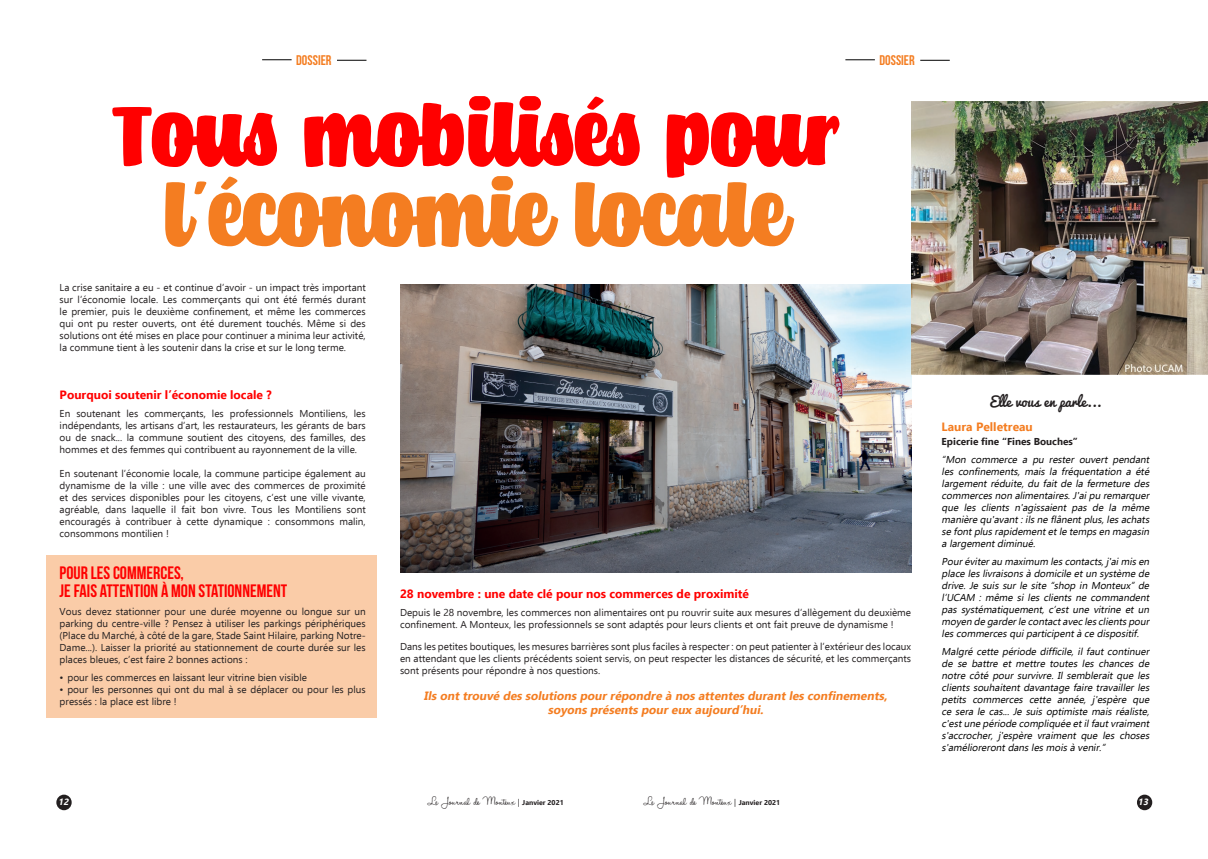
<style>
.page{position:relative;width:1208px;height:859px;background:#fff}
.page>*{position:absolute;margin:0;border:0;box-sizing:border-box;transform-origin:0 0}
.t1{font:90px "Hamish";color:#f00}
.t2{font:90px "Hamish";color:#f47d21}
.t3{font:18px "Bebas Neue";color:#f00}
.t4{font:14px "Pacifico";color:#231f20}
.t5{font:14px "Bebas Neue";color:#f47d21}
.t6{font:13px "Halo Handletter";color:#231f20}
.t7{font:italic 700 12px "Ebrima";color:#f47d21}
.t8{font:700 12px "Ebrima";color:#f00}
.t9{font:700 12px "Ebrima";color:#f47d21}
.t10{font:10px/12px "Ebrima";color:#231f20;text-align:justify}
.t11{font:italic 10px/12px "Ebrima";color:#000;text-align:justify}
.t12{font:700 10px "Ebrima";color:#231f20}
.t13{font:italic 700 9px "Ebrima";color:#fff}
.s1{font-family:"Ebrima";font-size:8px}
.s2{font-family:"Ebrima";font-weight:700;font-size:7px}
</style>
<div class="page">
<div style="left:1137px;top:795px;width:15px;height:15px;background:#231f20;border-radius:50%"></div>
<div style="left:56px;top:795px;width:16px;height:15px;background:#231f20;border-radius:50%"></div>
<div style="left:46px;top:555px;width:331px;height:162px;background:#facca8"></div>
<svg style="left:337px;top:60px;width:29px;height:1px"></svg>
<svg style="left:920px;top:60px;width:29px;height:1px"></svg>
<hr style="left:845px;top:60px;width:30px;height:1px;background:#000">
<hr style="left:262px;top:60px;width:30px;height:1px;background:#000">
<img style="left:400px;top:285px;width:511px;height:288px">
<img style="left:911px;top:101px;width:297px;height:273px">
<p class="t5" style="left:296px;top:52px;width:37px">DOSSIER</p>
<p class="t5" style="left:879px;top:52px;width:37px">DOSSIER</p>
<p class="t1" style="left:112px;top:89px;width:729px">Tous mobilisés pour</p>
<p class="t2" style="left:165px;top:169px;width:623px">l’économie locale</p>
<p class="t10" style="left:60px;top:281px;width:308px">La crise sanitaire a eu - et continue d’avoir - un impact très important sur l’économie locale. Les commerçants qui ont été fermés durant le premier, puis le deuxième confinement, et même les commerces qui ont pu rester ouverts, ont été durement touchés. Même si des solutions ont été mises en place pour continuer a minima leur activité, la commune tient à les soutenir dans la crise et sur le long terme.</p>
<p class="t8" style="left:60px;top:385px;width:213px">Pourquoi soutenir l’économie locale ?</p>
<p class="t10" style="left:60px;top:407px;width:308px">En soutenant les commerçants, les professionnels Montiliens, les indépendants, les artisans d’art, les restaurateurs, les gérants de bars ou de snack... la commune soutient des citoyens, des familles, des hommes et des femmes qui contribuent au rayonnement de la ville.</p>
<p class="t10" style="left:60px;top:467px;width:308px">En soutenant l’économie locale, la commune participe également au dynamisme de la ville : une ville avec des commerces de proximité et des services disponibles pour les citoyens, c’est une ville vivante, agréable, dans laquelle il fait bon vivre. Tous les Montiliens sont encouragés à contribuer à cette dynamique : consommons malin, consommons montilien !</p>
<p class="t3" style="left:60px;top:563px;width:126px">POUR LES COMMERCES,</p>
<p class="t3" style="left:60px;top:581px;width:229px">JE FAIS ATTENTION À MON STATIONNEMENT</p>
<p class="t10" style="left:60px;top:605px;width:308px">Vous devez stationner pour une durée moyenne ou longue sur un parking du centre-ville ? Pensez à utiliser les parkings périphériques (Place du Marché, à côté de la gare, Stade Saint Hilaire, parking Notre-Dame...). Laisser la priorité au stationnement de courte durée sur les places bleues, c’est faire 2 bonnes actions :</p>
<p class="t10" style="left:60px;top:671px;width:249px">• pour les commerces en laissant leur vitrine bien visible</p>
<p class="t10" style="left:60px;top:683px;width:308px">• pour les personnes qui ont du mal à se déplacer ou pour les plus pressés : la place est libre !</p>
<p class="t8" style="left:400px;top:584px;width:350px">28 novembre : une date clé pour nos commerces de proximité</p>
<p class="t10" style="left:400px;top:606px;width:512px">Depuis le 28 novembre, les commerces non alimentaires ont pu rouvrir suite aux mesures d’allègement du deuxième confinement. A Monteux, les professionnels se sont adaptés pour leurs clients et ont fait preuve de dynamisme !</p>
<p class="t10" style="left:400px;top:640px;width:512px">Dans les petites boutiques, les mesures barrières sont plus faciles à respecter : on peut patienter à l’extérieur des locaux en attendant que les clients précédents soient servis, on peut respecter les distances de sécurité, et les commerçants sont présents pour répondre à nos questions.</p>
<p class="t7" style="left:424px;top:686px;width:468px">Ilsonttrouvé dessolutionspourrépondre à nosattentesdurantlesconfinements,</p>
<p class="t7" style="left:548px;top:700px;width:220px">soyonsprésentspoureux aujourd’hui.</p>
<p class="t4" style="left:989px;top:394px;width:113px">Elle vous en parle...</p>
<p class="t9" style="left:941px;top:418px;width:93px">Laura Pelletreau</p>
<p class="t12" style="left:941px;top:434px;width:138px">Epicerie fine “Fines Bouches”</p>
<p class="t11" style="left:941px;top:453px;width:212px">“Mon commerce a pu rester ouvert pendant les confinements, mais la fréquentation a été largement réduite, du fait de la fermeture des commercesnon alimentaires.J'aipu remarquer que les clients n'agissaient pas de la même manière qu'avant:ilsne flânentplus,lesachats se fontplusrapidementetle tempsen magasin a largementdiminué.</p>
<p class="t11" style="left:941px;top:555px;width:212px">Pouréviterau maximum lescontacts,j 'aimisen place leslivraisonsà domicile etun système de drive. Je suis sur le site “shop in Monteux” de l’UCAM : même si les clients ne commandent pas systématiquement, c’est une vitrine et un moyen de garderle contactaveclesclientspour lescommercesquiparticipentà ce dispositif.</p>
<p class="t11" style="left:941px;top:645px;width:212px">Malgré cette période difficile, il faut continuer de se battre et mettre toutes les chances de notre côté pour survivre. Il semblerait que les clients souhaitent davantage faire travailler les petits commerces cette année, j 'espère que ce sera le cas... Je suis optimiste mais réaliste, c'estune période compliquée etilfautvraiment s'accrocher, j 'espère vraiment que les choses s'améliorerontdanslesmoisà venir.”</p>
<p class="t13" style="left:58px;top:795px;width:14px">12</p>
<h3 class="t6" style="left:427px;top:794px;width:138px">Le Journal de Monteux <span class="s1">|</span> <span class="s2">Janvier 2021</span></h3>
<h3 class="t6" style="left:643px;top:794px;width:138px">Le Journal de Monteux <span class="s1">|</span> <span class="s2">Janvier 2021</span></h3>
<p class="t13" style="left:1138px;top:795px;width:14px">13</p>
</div>
